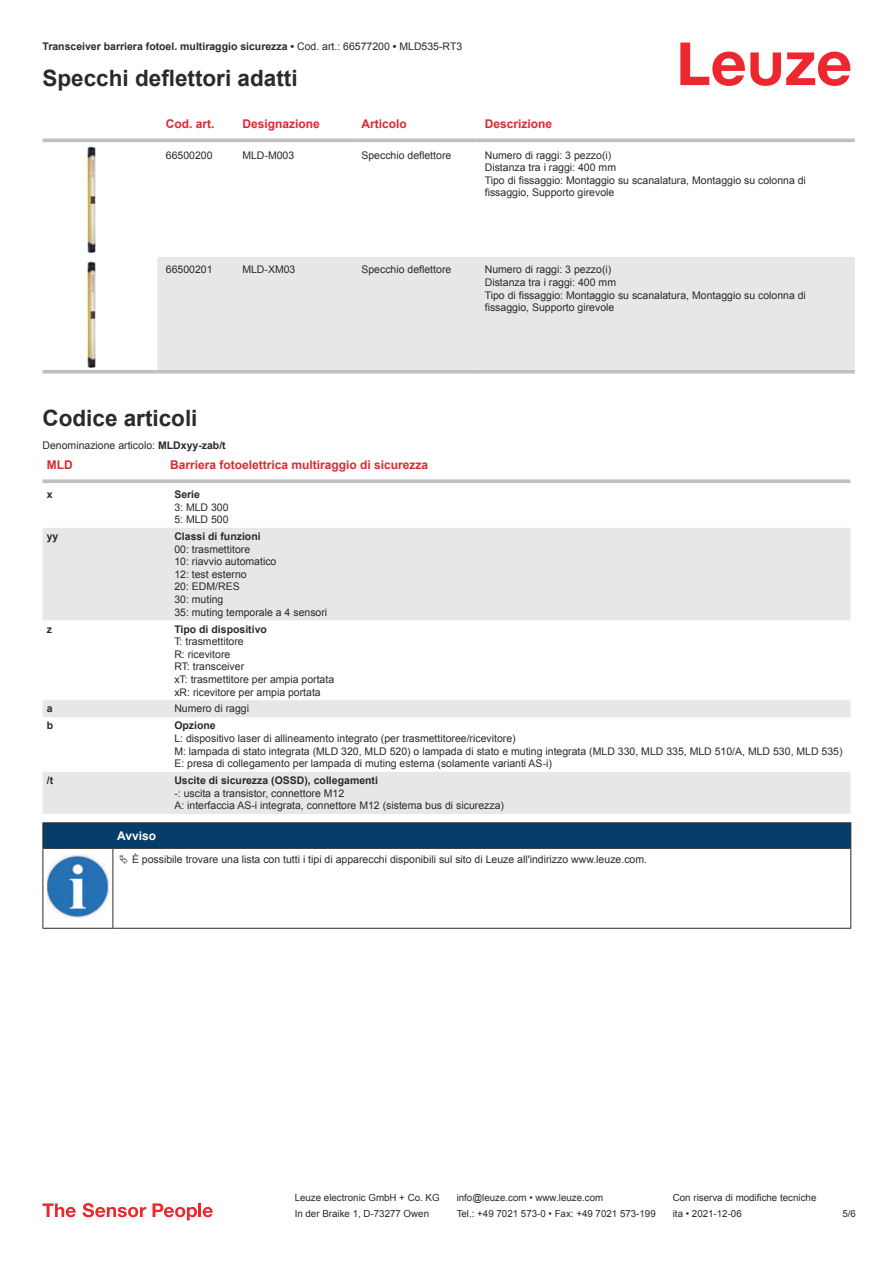
<style>
.page{position:relative;width:893px;height:1263px;background:#fff}
.page>*{position:absolute;margin:0;border:0;box-sizing:border-box;transform-origin:0 0}
.t1{font:700 22.5px "Arial";color:#2b292a}
.t2{font:700 12px "Arial";color:#db2a30}
.t3{font:700 12px "Arial";color:#fff}
.t4{font:10.5px/12.6px "Arial";color:#2b292a}
.t5{font:700 10.5px "Arial";color:#2b292a}
.t6{font:9.75px "Arial";color:#2b292a}
.s1{font-weight:400}
.s2{font-weight:700}
</style>
<div class="page">
<svg style="left:680px;top:43px;width:170px;height:43px"></svg>
<div style="left:157px;top:257px;width:698px;height:113px;background:#e6e7e9"></div>
<hr style="left:43px;top:139px;width:114px;height:3px;background:#bdbfc1">
<hr style="left:157px;top:139px;width:77px;height:3px;background:#bdbfc1">
<hr style="left:234px;top:139px;width:119px;height:3px;background:#bdbfc1">
<hr style="left:353px;top:139px;width:123px;height:3px;background:#bdbfc1">
<hr style="left:476px;top:139px;width:379px;height:3px;background:#bdbfc1">
<svg style="left:43px;top:370px;width:114px;height:4px"></svg>
<svg style="left:157px;top:370px;width:77px;height:4px"></svg>
<svg style="left:234px;top:370px;width:119px;height:4px"></svg>
<svg style="left:353px;top:370px;width:123px;height:4px"></svg>
<svg style="left:476px;top:370px;width:379px;height:4px;fill:#bdbfc1"></svg>
<img style="left:87px;top:146px;width:9px;height:107px">
<img style="left:87px;top:261px;width:9px;height:106px">
<svg style="left:43px;top:528px;width:807px;height:286px;fill:#e6e7e9"></svg>
<svg style="left:43px;top:479px;width:127px;height:4px"></svg>
<svg style="left:170px;top:479px;width:680px;height:4px;fill:#bdbfc1"></svg>
<svg style="left:43px;top:1203px;width:33px;height:14px"></svg>
<svg style="left:83px;top:1203px;width:63px;height:14px"></svg>
<svg style="left:153px;top:1203px;width:44px;height:17px"></svg>
<hr style="left:198px;top:1203px;width:3px;height:14px;background:#ed272d">
<svg style="left:203px;top:1207px;width:10px;height:10px"></svg>
<svg style="left:44px;top:849px;width:806px;height:79px"></svg>
<hr style="left:43px;top:822px;width:70px;height:1px;background:#2b292a">
<hr style="left:43px;top:848px;width:70px;height:1px;background:#2b292a">
<hr style="left:113px;top:822px;width:738px;height:1px;background:#2b292a">
<svg style="left:43px;top:823px;width:808px;height:25px"></svg>
<hr style="left:113px;top:848px;width:738px;height:1px;background:#2b292a">
<hr style="left:43px;top:849px;width:1px;height:75px;background:#2b292a">
<hr style="left:113px;top:849px;width:1px;height:75px;background:#2b292a">
<hr style="left:850px;top:849px;width:1px;height:75px;background:#2b292a">
<hr style="left:43px;top:928px;width:70px;height:1px;background:#2b292a">
<hr style="left:113px;top:928px;width:738px;height:1px;background:#2b292a">
<img style="left:47px;top:855px;width:61px;height:62px">
<div style="left:115px;top:849px;width:734px;height:20px;background:#fff"></div>
<p class="t5" style="left:43px;top:43px;width:421px">Transceiver barriera fotoel. multiraggio sicurezza • <span class="s1">Cod. art.: 66577200</span> • <span class="s1">MLD535-RT3</span></p>
<h1 class="t1" style="left:43px;top:70px;width:257px">Specchi deflettori adatti</h1>
<p class="t2" style="left:166px;top:119px;width:50px">Cod. art.</p>
<p class="t2" style="left:242px;top:119px;width:79px">Designazione</p>
<p class="t2" style="left:361px;top:119px;width:47px">Articolo</p>
<p class="t2" style="left:485px;top:119px;width:69px">Descrizione</p>
<p class="t4" style="left:166px;top:150px;width:48px">66500200</p>
<p class="t4" style="left:242px;top:150px;width:53px">MLD-M003</p>
<p class="t4" style="left:361px;top:150px;width:91px">Specchio deflettore</p>
<p class="t4" style="left:485px;top:150px;width:323px">Numero di raggi: 3 pezzo(i)<br>Distanza tra i raggi: 400 mm<br>Tipo di fissaggio: Montaggio su scanalatura, Montaggio su colonna di fissaggio, Supporto girevole</p>
<p class="t4" style="left:166px;top:264px;width:48px">66500201</p>
<p class="t4" style="left:242px;top:264px;width:55px">MLD-XM03</p>
<p class="t4" style="left:361px;top:264px;width:91px">Specchio deflettore</p>
<p class="t4" style="left:485px;top:264px;width:323px">Numero di raggi: 3 pezzo(i)<br>Distanza tra i raggi: 400 mm<br>Tipo di fissaggio: Montaggio su scanalatura, Montaggio su colonna di fissaggio, Supporto girevole</p>
<h1 class="t1" style="left:43px;top:410px;width:157px">Codice articoli</h1>
<p class="t4" style="left:43px;top:440px;width:185px">Denominazione articolo: <span class="s2">MLDxyy-zab/t</span></p>
<p class="t2" style="left:47px;top:460px;width:27px">MLD</p>
<p class="t2" style="left:170px;top:460px;width:260px">Barriera fotoelettrica multiraggio di sicurezza</p>
<p class="t5" style="left:47px;top:490px;width:7px">x</p>
<p class="t5" style="left:174px;top:490px;width:27px">Serie</p>
<p class="t4" style="left:174px;top:501px;width:56px">3: MLD 300<br>5: MLD 500</p>
<p class="t5" style="left:47px;top:532px;width:13px">yy</p>
<p class="t5" style="left:174px;top:532px;width:88px">Classi di funzioni</p>
<p class="t4" style="left:174px;top:544px;width:154px">00: trasmettitore<br>10: riavvio automatico<br>12: test esterno<br>20: EDM/RES<br>30: muting<br>35: muting temporale a 4 sensori</p>
<p class="t5" style="left:47px;top:625px;width:7px">z</p>
<p class="t5" style="left:174px;top:625px;width:94px">Tipo di dispositivo</p>
<p class="t4" style="left:174px;top:636px;width:161px">T: trasmettitore<br>R: ricevitore<br>RT: transceiver<br>xT: trasmettitore per ampia portata xR: ricevitore per ampia portata</p>
<p class="t5" style="left:47px;top:705px;width:7px">a</p>
<p class="t4" style="left:174px;top:703px;width:76px">Numero di raggi</p>
<p class="t5" style="left:47px;top:722px;width:8px">b</p>
<p class="t5" style="left:174px;top:722px;width:43px">Opzione</p>
<p class="t4" style="left:174px;top:733px;width:670px">L: dispositivo laser di allineamento integrato (per trasmettitoree/ricevitore)<br>M: lampada di stato integrata (MLD 320, MLD 520) o lampada di stato e muting integrata (MLD 330, MLD 335, MLD 510/A, MLD 530, MLD 535)<br>E: presa di collegamento per lampada di muting esterna (solamente varianti AS-i)</p>
<p class="t5" style="left:47px;top:776px;width:8px">/t</p>
<p class="t5" style="left:174px;top:776px;width:205px">Uscite di sicurezza (OSSD), collegamenti</p>
<p class="t4" style="left:174px;top:788px;width:331px">-: uscita a transistor, connettore M12<br>A: interfaccia AS-i integrata, connettore M12 (sistema bus di sicurezza)</p>
<p class="t3" style="left:117px;top:831px;width:40px">Avviso</p>
<p class="t4" style="left:132px;top:854px;width:517px">È possibile trovare una lista con tutti i tipi di apparecchi disponibili sul sito di Leuze all'indirizzo www.leuze.com.</p>
<p class="t6" style="left:295px;top:1194px;width:146px">Leuze electronic GmbH + Co. KG</p>
<p class="t6" style="left:457px;top:1194px;width:148px">info@leuze.com • www.leuze.com</p>
<p class="t6" style="left:673px;top:1194px;width:145px">Con riserva di modifiche tecniche</p>
<p class="t6" style="left:295px;top:1210px;width:136px">In der Braike 1, D-73277 Owen</p>
<p class="t6" style="left:457px;top:1210px;width:201px">Tel.: +49 7021 573-0 • Fax: +49 7021 573-199</p>
<p class="t6" style="left:673px;top:1210px;width:70px">ita • 2021-12-06</p>
<p class="t6" style="left:842px;top:1210px;width:15px">5 /6</p>
</div>
